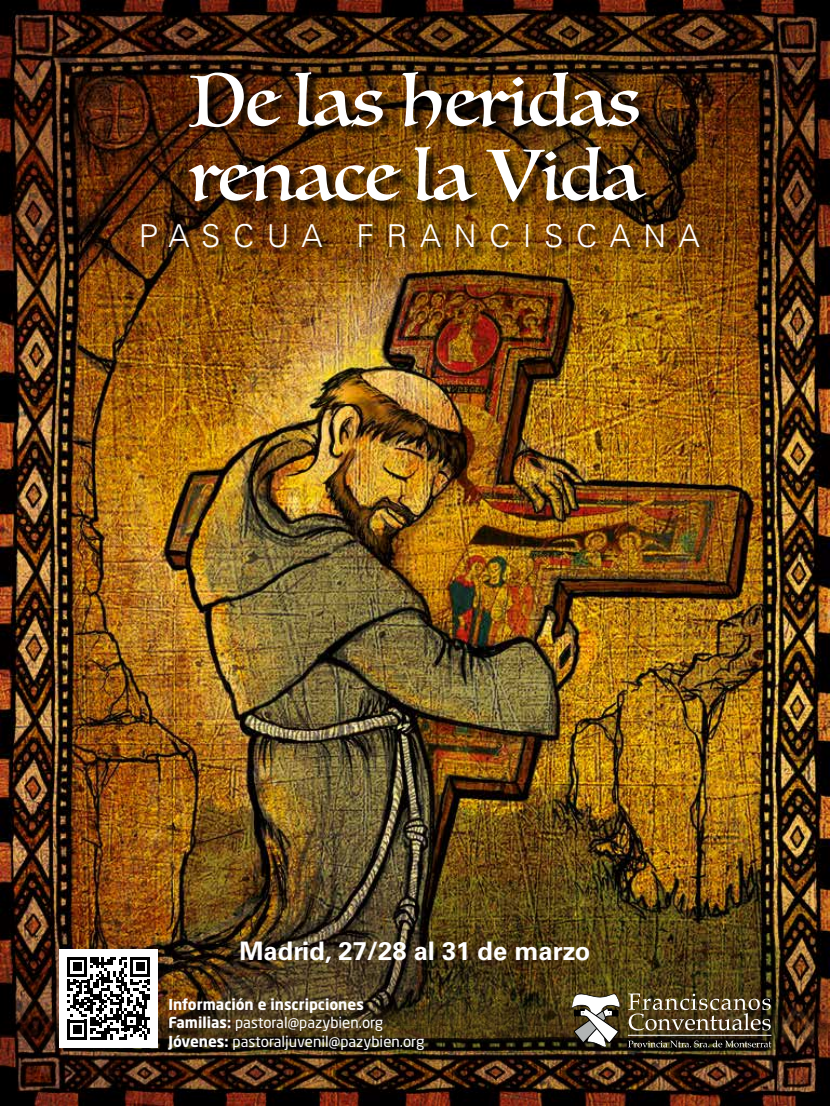
<style>
.page{position:relative;width:830px;height:1106px;background:#fff}
.page>*{position:absolute;margin:0;border:0;box-sizing:border-box;transform-origin:0 0}
.t1{font:70.2px/74.4px "Luminari";color:#fff}
.t2{font:300 31.5px "Univers LT Std";letter-spacing:.4em;color:#fff}
.t3{font:700 25.5px "Univers LT Std";color:#fff}
.t4{font:15px/18.8px "Neo Sans Std";color:#fff}
.s1{font-weight:700}
</style>
<div class="page">
<img style="left:0;top:353px;width:829px;height:511px">
<img style="left:0;top:0;width:829px;height:353px">
<img style="left:0;top:864px;width:829px;height:242px">
<div style="left:191px;top:74px;width:466px;height:139px;background:#000;opacity:.75"></div>
<div style="left:60px;top:949px;width:98px;height:98px;background:#fff"></div>
<svg style="left:67px;top:957px;width:83px;height:82px"></svg>
<div style="left:144px;top:225px;width:564px;height:32px;background:#000;opacity:.75"></div>
<svg style="left:571px;top:993px;width:49px;height:54px"></svg>
<hr style="left:627px;top:1034px;width:144px;height:1px;background:#fff">
<svg style="left:627px;top:1040px;width:144px;height:7px"></svg>
<svg style="left:628px;top:993px;width:142px;height:37px;background:#6b5e43"></svg>
<h1 class="t1" style="left:189px;top:64px;width:453px">De las heridas renace la Vida</h1>
<h2 class="t2" style="left:139px;top:217px;width:562px">PASCUA FRANCISCANA</h2>
<h3 class="t3" style="left:239px;top:935px;width:352px">Madrid, 27/28 al 31 de marzo</h3>
<p class="t4" style="left:168px;top:994px;width:257px"><span class="s1">Información e inscripciones<br>Familias:</span> pastoral@pazybien.org<br><span class="s1">Jóvenes:</span> pastoraljuvenil@pazybien.org</p>
</div>
